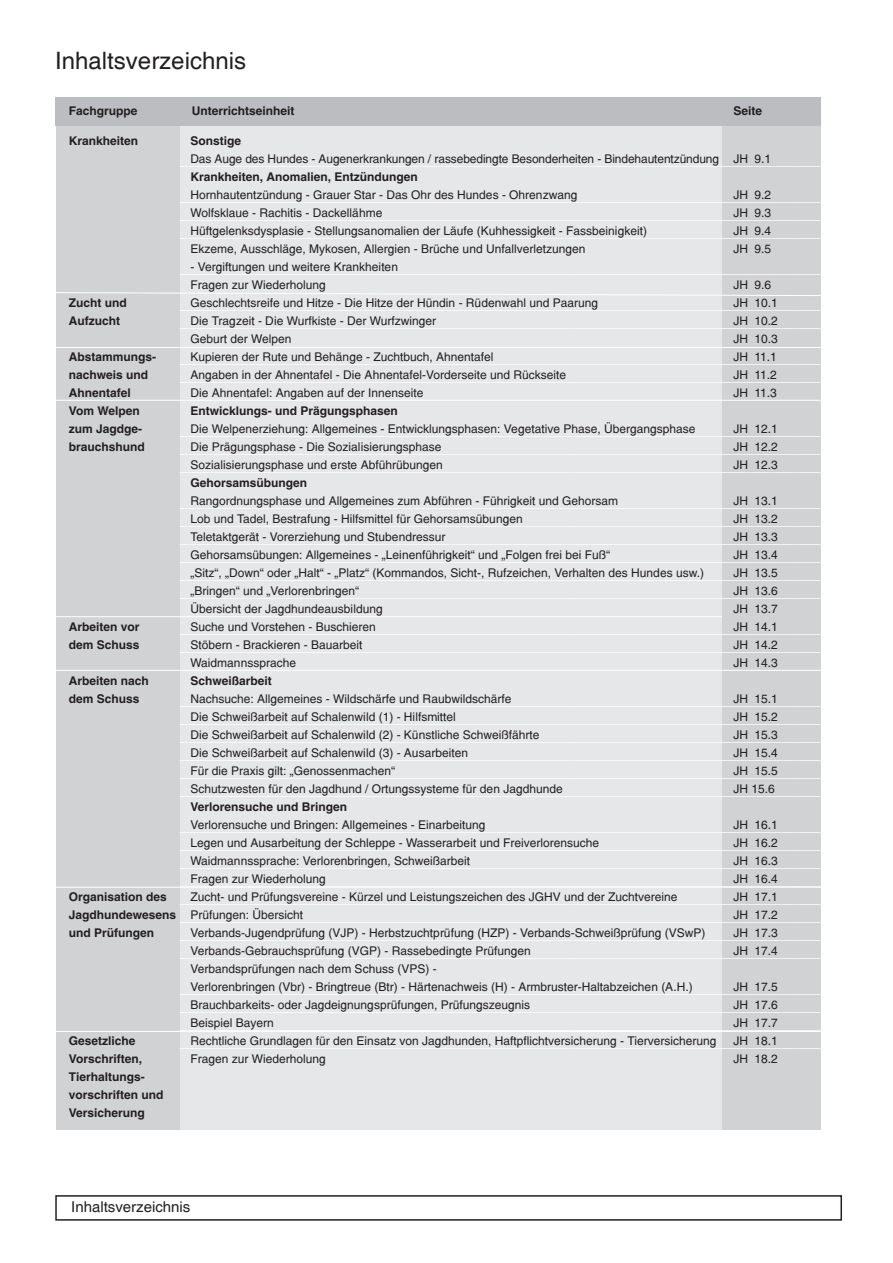
<style>
.page{position:relative;width:893px;height:1263px;background:#fff}
.page>*{position:absolute;margin:0;border:0;box-sizing:border-box;transform-origin:0 0}
.t1{font:24px "Helvetica";color:#231f20}
.t2{font:15px "Helvetica";color:#231f20}
.t3{font:12px/18px "Switzerland";color:#231f20}
.t4{font:700 12px/18px "Switzerland";color:#231f20}
.s1{font-weight:700}
</style>
<div class="page">
<div style="left:55px;top:1195px;width:787px;height:25px;border:2px solid #231f20"></div>
<div style="left:56px;top:125px;width:126px;height:1004px;background:#d1d2d4"></div>
<div style="left:180px;top:126px;width:641px;height:1003px;background:#e6e7e9"></div>
<hr style="left:39px;top:616px;width:789px;height:1px;background:#fff">
<div style="left:722px;top:123px;width:99px;height:1006px;background:#d1d2d4"></div>
<hr style="left:50px;top:400px;width:774px;height:1px;background:#fff">
<hr style="left:47px;top:347px;width:777px;height:1px;background:#fff">
<svg style="left:56px;top:292px;width:765px;height:4px"></svg>
<hr style="left:47px;top:670px;width:789px;height:1px;background:#fff">
<hr style="left:50px;top:887px;width:789px;height:1px;background:#fff">
<hr style="left:53px;top:1031px;width:789px;height:1px;background:#fff">
<div style="left:56px;top:98px;width:765px;height:28px;background:#bcbdc0"></div>
<h1 class="t1" style="left:55px;top:46px;width:192px">Inhaltsverzeichnis</h1>
<p class="t4" style="left:69px;top:102px;width:70px">Fachgruppe</p>
<p class="t4" style="left:192px;top:102px;width:104px">Unterrichtseinheit</p>
<p class="t4" style="left:733px;top:102px;width:30px">Seite</p>
<p class="t4" style="left:69px;top:132px;width:71px">Krankheiten</p>
<p class="t4" style="left:190px;top:132px;width:52px">Sonstige</p>
<p class="t3" style="left:190px;top:150px;width:582px">Das Auge des Hundes - Augenerkrankungen / rassebedingte Besonderheiten - Bindehautentzündung JH 9.1</p>
<p class="t4" style="left:190px;top:168px;width:229px">Krankheiten, Anomalien, Entzündungen</p>
<p class="t3" style="left:190px;top:186px;width:388px">Hornhautentzündung - Grauer Star - Das Ohr des Hundes - Ohrenzwang</p>
<p class="t3" style="left:733px;top:186px;width:39px">JH 9.2</p>
<p class="t3" style="left:190px;top:204px;width:193px">Wolfsklaue - Rachitis - Dackellähme</p>
<p class="t3" style="left:733px;top:204px;width:39px">JH 9.3</p>
<p class="t3" style="left:190px;top:222px;width:458px">Hüftgelenksdysplasie - Stellungsanomalien der Läufe (Kuhhessigkeit - Fassbeinigkeit)</p>
<p class="t3" style="left:733px;top:222px;width:39px">JH 9.4</p>
<p class="t3" style="left:190px;top:240px;width:397px">Ekzeme, Ausschläge, Mykosen, Allergien - Brüche und Unfallverletzungen</p>
<p class="t3" style="left:733px;top:240px;width:39px">JH 9.5</p>
<p class="t3" style="left:190px;top:258px;width:209px">- Vergiftungen und weitere Krankheiten<br>Fragen zur Wiederholung</p>
<p class="t3" style="left:733px;top:276px;width:39px">JH 9.6</p>
<p class="t4" style="left:69px;top:294px;width:59px">Zucht und</p>
<p class="t3" style="left:190px;top:294px;width:409px">Geschlechtsreife und Hitze - Die Hitze der Hündin - Rüdenwahl und Paarung</p>
<p class="t3" style="left:733px;top:294px;width:46px">JH 10.1</p>
<p class="t4" style="left:69px;top:312px;width:53px">Aufzucht</p>
<p class="t3" style="left:190px;top:312px;width:247px">Die Tragzeit - Die Wurfkiste - Der Wurfzwinger</p>
<p class="t3" style="left:733px;top:312px;width:46px">JH 10.2</p>
<p class="t3" style="left:190px;top:330px;width:103px">Geburt der Welpen</p>
<p class="t3" style="left:733px;top:330px;width:46px">JH 10.3</p>
<p class="t4" style="left:69px;top:348px;width:89px">Abstammungs-</p>
<p class="t3" style="left:190px;top:348px;width:305px">Kupieren der Rute und Behänge - Zuchtbuch, Ahnentafel</p>
<p class="t3" style="left:733px;top:348px;width:45px">JH 11.1</p>
<p class="t4" style="left:69px;top:366px;width:81px">nachweis und</p>
<p class="t3" style="left:190px;top:366px;width:377px">Angaben in der Ahnentafel - Die Ahnentafel-Vorderseite und Rückseite</p>
<p class="t3" style="left:733px;top:366px;width:45px">JH 11.2</p>
<p class="t4" style="left:69px;top:384px;width:64px">Ahnentafel</p>
<p class="t3" style="left:190px;top:384px;width:235px">Die Ahnentafel: Angaben auf der Innenseite</p>
<p class="t3" style="left:733px;top:384px;width:45px">JH 11.3</p>
<p class="t4" style="left:69px;top:402px;width:72px">Vom Welpen</p>
<p class="t4" style="left:190px;top:402px;width:209px">Entwicklungs- und Prägungsphasen</p>
<p class="t4" style="left:69px;top:420px;width:75px">zum Jagdge-</p>
<p class="t3" style="left:190px;top:420px;width:507px">Die Welpenerziehung: Allgemeines - Entwicklungsphasen: Vegetative Phase, Übergangsphase</p>
<p class="t3" style="left:733px;top:420px;width:46px">JH 12.1</p>
<p class="t4" style="left:69px;top:438px;width:78px">brauchshund</p>
<p class="t3" style="left:190px;top:438px;width:253px">Die Prägungsphase - Die Sozialisierungsphase</p>
<p class="t3" style="left:733px;top:438px;width:46px">JH 12.2</p>
<p class="t3" style="left:190px;top:456px;width:254px">Sozialisierungsphase und erste Abführübungen</p>
<p class="t3" style="left:733px;top:456px;width:46px">JH 12.3</p>
<p class="t4" style="left:190px;top:474px;width:118px">Gehorsamsübungen</p>
<p class="t3" style="left:190px;top:492px;width:429px">Rangordnungsphase und Allgemeines zum Abführen - Führigkeit und Gehorsam</p>
<p class="t3" style="left:733px;top:492px;width:46px">JH 13.1</p>
<p class="t3" style="left:190px;top:510px;width:334px">Lob und Tadel, Bestrafung - Hilfsmittel für Gehorsamsübungen</p>
<p class="t3" style="left:733px;top:510px;width:46px">JH 13.2</p>
<p class="t3" style="left:190px;top:528px;width:256px">Teletaktgerät - Vorerziehung und Stubendressur</p>
<p class="t3" style="left:733px;top:528px;width:46px">JH 13.3</p>
<p class="t3" style="left:190px;top:546px;width:421px">Gehorsamsübungen: Allgemeines - „Leinenführigkeit“ und „Folgen frei bei Fuß“</p>
<p class="t3" style="left:733px;top:546px;width:46px">JH 13.4</p>
<p class="t3" style="left:190px;top:564px;width:515px">„Sitz“, „Down“ oder „Halt“ - „Platz“ (Kommandos, Sicht-, Rufzeichen, Verhalten des Hundes usw.)</p>
<p class="t3" style="left:733px;top:564px;width:46px">JH 13.5</p>
<p class="t3" style="left:190px;top:582px;width:170px">„Bringen“ und „Verlorenbringen“</p>
<p class="t3" style="left:733px;top:582px;width:46px">JH 13.6</p>
<p class="t3" style="left:190px;top:600px;width:194px">Übersicht der Jagdhundeausbildung</p>
<p class="t3" style="left:733px;top:600px;width:46px">JH 13.7</p>
<p class="t4" style="left:69px;top:618px;width:72px">Arbeiten vor</p>
<p class="t3" style="left:190px;top:618px;width:187px">Suche und Vorstehen - Buschieren</p>
<p class="t3" style="left:733px;top:618px;width:46px">JH 14.1</p>
<p class="t4" style="left:69px;top:636px;width:72px">dem Schuss</p>
<p class="t3" style="left:190px;top:636px;width:174px">Stöbern - Brackieren - Bauarbeit</p>
<p class="t3" style="left:733px;top:636px;width:46px">JH 14.2</p>
<p class="t3" style="left:190px;top:654px;width:107px">Waidmannssprache</p>
<p class="t3" style="left:733px;top:654px;width:46px">JH 14.3</p>
<p class="t4" style="left:69px;top:672px;width:82px">Arbeiten nach</p>
<p class="t4" style="left:190px;top:672px;width:83px">Schweißarbeit</p>
<p class="t4" style="left:69px;top:690px;width:72px">dem Schuss</p>
<p class="t3" style="left:190px;top:690px;width:323px">Nachsuche: Allgemeines - Wildschärfe und Raubwildschärfe</p>
<p class="t3" style="left:733px;top:690px;width:46px">JH 15.1</p>
<p class="t3" style="left:190px;top:708px;width:267px">Die Schweißarbeit auf Schalenwild (1) - Hilfsmittel</p>
<p class="t3" style="left:733px;top:708px;width:46px">JH 15.2</p>
<p class="t3" style="left:190px;top:726px;width:351px">Die Schweißarbeit auf Schalenwild (2) - Künstliche Schweißfährte</p>
<p class="t3" style="left:733px;top:726px;width:46px">JH 15.3</p>
<p class="t3" style="left:190px;top:744px;width:279px">Die Schweißarbeit auf Schalenwild (3) - Ausarbeiten</p>
<p class="t3" style="left:733px;top:744px;width:46px">JH 15.4</p>
<p class="t3" style="left:190px;top:762px;width:206px">Für die Praxis gilt: „Genossenmachen“</p>
<p class="t3" style="left:733px;top:762px;width:46px">JH 15.5</p>
<p class="t3" style="left:190px;top:780px;width:374px">Schutzwesten für den Jagdhund / Ortungssysteme für den Jagdhunde</p>
<p class="t3" style="left:733px;top:780px;width:43px">JH 15.6</p>
<p class="t4" style="left:190px;top:798px;width:158px">Verlorensuche und Bringen</p>
<p class="t3" style="left:190px;top:816px;width:297px">Verlorensuche und Bringen: Allgemeines - Einarbeitung</p>
<p class="t3" style="left:733px;top:816px;width:46px">JH 16.1</p>
<p class="t3" style="left:190px;top:834px;width:410px">Legen und Ausarbeitung der Schleppe - Wasserarbeit und Freiverlorensuche</p>
<p class="t3" style="left:733px;top:834px;width:46px">JH 16.2</p>
<p class="t3" style="left:190px;top:852px;width:281px">Waidmannssprache: Verlorenbringen, Schweißarbeit</p>
<p class="t3" style="left:733px;top:852px;width:46px">JH 16.3</p>
<p class="t3" style="left:190px;top:870px;width:137px">Fragen zur Wiederholung</p>
<p class="t3" style="left:733px;top:870px;width:46px">JH 16.4</p>
<p class="t4" style="left:69px;top:888px;width:100px">Organisation des</p>
<p class="t3" style="left:190px;top:888px;width:489px">Zucht- und Prüfungsvereine - Kürzel und Leistungszeichen des JGHV und der Zuchtvereine</p>
<p class="t3" style="left:733px;top:888px;width:46px">JH 17.1</p>
<p class="t3" style="left:69px;top:906px;width:236px"><span class="s1">Jagdhundewesens</span> Prüfungen: Übersicht</p>
<p class="t3" style="left:733px;top:906px;width:46px">JH 17.2</p>
<p class="t4" style="left:69px;top:924px;width:87px">und Prüfungen</p>
<p class="t3" style="left:190px;top:924px;width:517px">Verbands-Jugendprüfung (VJP) - Herbstzuchtprüfung (HZP) - Verbands-Schweißprüfung (VSwP)</p>
<p class="t3" style="left:733px;top:924px;width:46px">JH 17.3</p>
<p class="t3" style="left:190px;top:942px;width:342px">Verbands-Gebrauchsprüfung (VGP) - Rassebedingte Prüfungen</p>
<p class="t3" style="left:733px;top:942px;width:46px">JH 17.4</p>
<p class="t3" style="left:190px;top:960px;width:504px">Verbandsprüfungen nach dem Schuss (VPS) -<br>Verlorenbringen (Vbr) - Bringtreue (Btr) - Härtenachweis (H) - Armbruster-Haltabzeichen (A.H.)</p>
<p class="t3" style="left:733px;top:978px;width:46px">JH 17.5</p>
<p class="t3" style="left:190px;top:996px;width:341px">Brauchbarkeits- oder Jagdeignungsprüfungen, Prüfungszeugnis</p>
<p class="t3" style="left:733px;top:996px;width:46px">JH 17.6</p>
<p class="t3" style="left:190px;top:1014px;width:85px">Beispiel Bayern</p>
<p class="t3" style="left:733px;top:1014px;width:46px">JH 17.7</p>
<p class="t4" style="left:69px;top:1032px;width:68px">Gesetzliche</p>
<p class="t3" style="left:190px;top:1032px;width:528px">Rechtliche Grundlagen für den Einsatz von Jagdhunden, Haftpflichtversicherung - Tierversicherung</p>
<p class="t3" style="left:733px;top:1032px;width:46px">JH 18.1</p>
<p class="t4" style="left:69px;top:1050px;width:75px">Vorschriften,</p>
<p class="t3" style="left:190px;top:1050px;width:137px">Fragen zur Wiederholung</p>
<p class="t3" style="left:733px;top:1050px;width:46px">JH 18.2</p>
<p class="t4" style="left:69px;top:1068px;width:96px">Tierhaltungs&shy;vorschriften und<br>Versicherung</p>
<p class="t2" style="left:71px;top:1198px;width:121px">Inhaltsverzeichnis</p>
</div>
